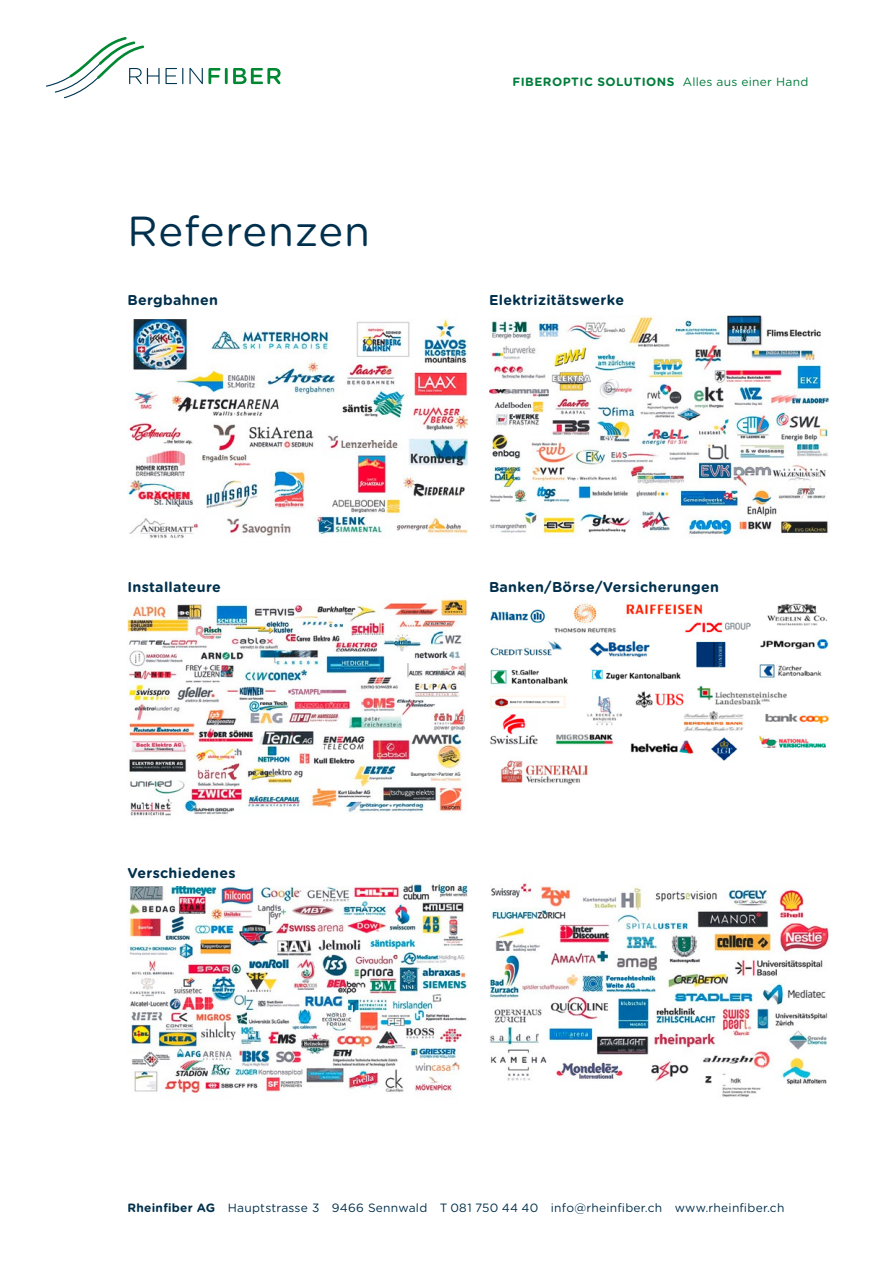
<style>
.page{position:relative;width:893px;height:1263px;background:#fff}
.page>*{position:absolute;margin:0;border:0;box-sizing:border-box;transform-origin:0 0}
.t1{font:42px "Gotham Rounded";letter-spacing:.02em;color:#00304d}
.t2{font:700 14.25px "Gotham Rounded";letter-spacing:.02em;color:#00304d}
.t3{font:12px "Gotham Rounded";letter-spacing:.02em;color:#00304d}
.t4{font:700 12px "Gotham Rounded";letter-spacing:.04em;color:#007c3b}
.s1{font-weight:400}
.s2{font-weight:700}
</style>
<div class="page">
<svg style="left:189px;top:68px;width:32px;height:16px"></svg>
<hr style="left:225px;top:68px;width:3px;height:16px;background:#008832">
<svg style="left:233px;top:68px;width:48px;height:16px"></svg>
<svg style="left:46px;top:37px;width:137px;height:61px"></svg>
<img style="left:128px;top:319px;width:340px;height:220px">
<img style="left:128px;top:598px;width:340px;height:218px">
<img style="left:489px;top:883px;width:340px;height:214px">
<img style="left:129px;top:883px;width:339px;height:211px">
<img style="left:489px;top:315px;width:340px;height:221px">
<img style="left:490px;top:603px;width:339px;height:182px">
<div style="left:128px;top:580px;width:299px;height:19px;background:#fff"></div>
<div style="left:128px;top:866px;width:236px;height:20px;background:#fff"></div>
<h1 class="t1" style="left:128px;top:203px;width:244px">Referenzen</h1>
<p class="t2" style="left:128px;top:289px;width:92px">Bergbahnen</p>
<p class="t2" style="left:128px;top:576px;width:95px">Installateure</p>
<p class="t2" style="left:128px;top:862px;width:110px">Verschiedenes</p>
<p class="t4" style="left:512px;top:73px;width:297px">FIBEROPTIC SOLUTIONS <span class="s1">Alles aus einer Hand</span></p>
<p class="t2" style="left:489px;top:289px;width:137px">Elektrizitätswerke</p>
<p class="t2" style="left:489px;top:576px;width:232px">Banken/Börse/Versicherungen</p>
<p class="t3" style="left:128px;top:1199px;width:658px"><span class="s2">Rheinfiber AG</span> Hauptstrasse 3 9466 Sennwald T 081 750 44 40 info@rheinfiber.ch www.rheinfiber.ch</p>
</div>
